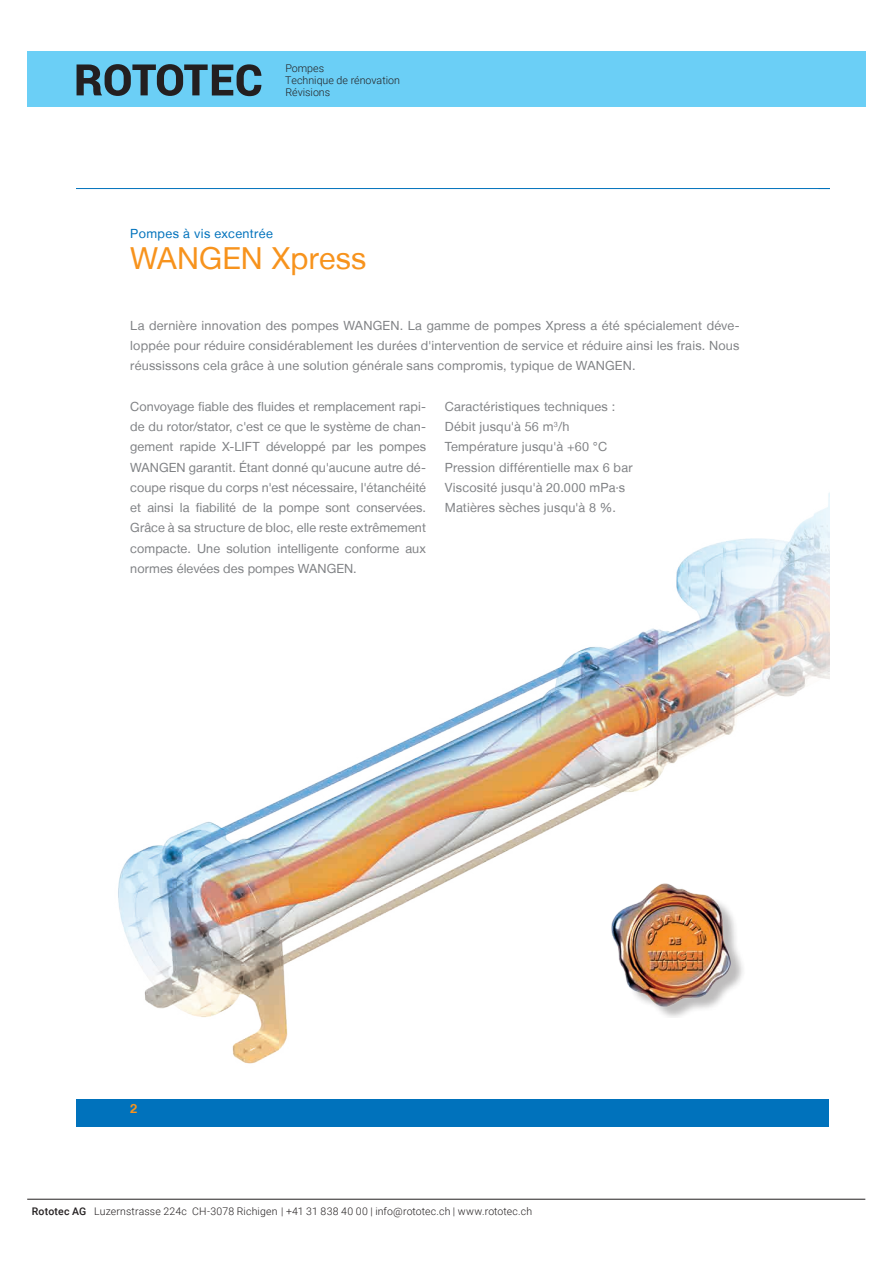
<style>
.page{position:relative;width:893px;height:1263px;background:#fff}
.page>*{position:absolute;margin:0;border:0;box-sizing:border-box;transform-origin:0 0}
.t1{font:30.3px "Helvetica Neue LT";letter-spacing:.005em;color:#f7931d}
.t2{font:12.6px/20.2px "Helvetica Neue LT";letter-spacing:.015em;color:#808285;text-align:justify}
.t3{font:12.6px "Helvetica Neue LT";letter-spacing:.03em;color:#0072bc}
.t4{font:700 12.6px "Helvetica Neue LT";color:#f7931d}
.t5{font:300 10.65px/11.9px "Roboto";color:#231f20}
.t6{font:300 10.5px "Roboto";letter-spacing:.015em;color:#231f20}
.s1{font-weight:500}
</style>
<div class="page">
<hr style="left:27px;top:1199px;width:838px;height:1px;background:#231f20">
<div style="left:27px;top:51px;width:838px;height:55px;background:#6bcff6"></div>
<svg style="left:77px;top:64px;width:184px;height:32px"></svg>
<hr style="left:77px;top:188px;width:752px;height:1px;background:#0072bc">
<div style="left:77px;top:1099px;width:752px;height:27px;background:#0072bc"></div>
<img style="left:118px;top:493px;width:711px;height:571px">
<img style="left:601px;top:879px;width:147px;height:139px">
<p class="t5" style="left:285px;top:62px;width:116px">Pompes<br>Technique de rénovation<br>Révisions</p>
<p class="t3" style="left:130px;top:226px;width:144px">Pompes à vis excentrée</p>
<h1 class="t1" style="left:130px;top:240px;width:238px">WANGEN Xpress</h1>
<p class="t2" style="left:130px;top:315px;width:611px">La dernière innovation des pompes WANGEN. La gamme de pompes Xpress a été spécialement déve&shy;loppée pour réduire considérablement les durées d'intervention de service et réduire ainsi les frais. Nous réussissons cela grâce à une solution générale sans compromis, typique de WANGEN.</p>
<p class="t2" style="left:130px;top:396px;width:297px">Convoyage fiable des fluides et remplacement rapi&shy;de du rotor/stator, c'est ce que le système de chan&shy;gement rapide X-LIFT développé par les pompes WANGEN garantit. Étant donné qu'aucune autre dé&shy;coupe risque du corps n'est nécessaire, l'étanchéité et ainsi la fiabilité de la pompe sont conservées.<br>Grâce à sa structure de bloc, elle reste extrêmement compacte. Une solution intelligente conforme aux normes élevées des pompes WANGEN.</p>
<p class="t2" style="left:445px;top:396px;width:189px;text-align:left">Caractéristiques techniques :<br>Débit jusqu'à 56 m<sup>3</sup>/h<br>Température jusqu'à +60 °C<br>Pression différentielle max 6 bar<br>Viscosité jusqu'à 20.000 mPa·s<br>Matières sèches jusqu'à 8 %.</p>
<p class="t4" style="left:130px;top:1101px;width:9px">2</p>
<p class="t6" style="left:32px;top:1204px;width:502px"><span class="s1">Rototec AG</span> Luzernstrasse 224c CH-3078 Richigen | +41 31 838 40 00 | info@rototec.ch | www.rototec.ch</p>
</div>
